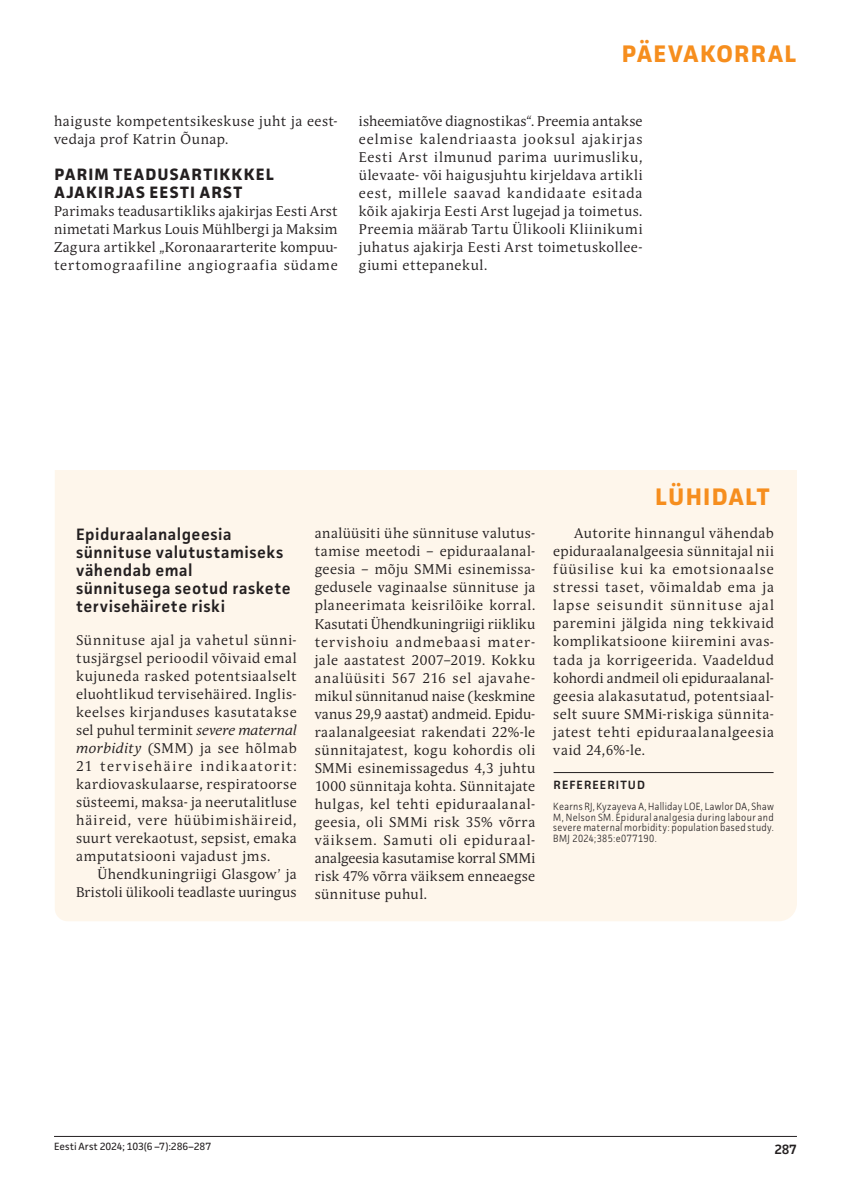
<style>
.page{position:relative;width:851px;height:1191px;background:#fff}
.page>*{position:absolute;margin:0;border:0;box-sizing:border-box;transform-origin:0 0}
.t1{font:700 24px "Facit";letter-spacing:.055em;color:#f68e1e}
.t2{font:600 16.5px/18px "Facit";letter-spacing:.03em;color:#231f20}
.t3{font:700 16.5px/18px "Facit";letter-spacing:.075em;color:#231f20}
.t4{font:13.95px/18px "Andulka Book Pro";letter-spacing:.04em;color:#231f20;text-align:justify}
.t5{font:600 13.5px "Facit";color:#231f20}
.t6{font:600 12px "Facit";letter-spacing:.09em;color:#231f20}
.t7{font:300 10.5px/10.5px "Facit";letter-spacing:.03em;color:#231f20;text-align:justify;scale:.9 1}
.t8{font:10.5px "Facit";letter-spacing:-.005em;color:#231f20}
.s1{font-style:italic}
</style>
<div class="page">
<hr style="left:54px;top:1136px;width:742px;height:1px;background:#231f20">
<div style="left:55px;top:470px;width:741px;height:451px;background:#fef6eb"></div>
<hr style="left:553px;top:772px;width:220px;height:1px;background:#231f20">
<h1 class="t1" style="left:621px;top:39px;width:176px">PÄEVAKORRAL</h1>
<p class="t4" style="left:54px;top:112px;width:285px">haiguste kompetentsikeskuse juht ja eest&shy;vedaja prof Katrin Õunap.</p>
<p class="t3" style="left:54px;top:164px;width:12px">PAR</p>
<p class="t3" style="left:54px;top:164px;width:189px;text-indent:34px">IM TEADUSARTIKKKEL<br>AJAKIRJAS EESTI ARST</p>
<p class="t4" style="left:54px;top:202px;width:285px">Parimaks teadusartikliks ajakirjas Eesti Arst nimetati Markus Louis Mühlbergi ja Maksim Zagura artikkel „Koronaararterite kompuu&shy;tertomograafiline angiograafia südame</p>
<p class="t4" style="left:359px;top:112px;width:285px">isheemiatõve diagnostikas“. Preemia antakse eelmise kalendriaasta jooksul ajakirjas Eesti Arst ilmunud parima uurimusliku, ülevaate- või haigusjuhtu kirjeldava artikli eest, millele saavad kandidaate esitada kõik ajakirja Eesti Arst lugejad ja toimetus.<br>Preemia määrab Tartu Ülikooli Kliinikumi juhatus ajakirja Eesti Arst toimetuskollee&shy;giumi ettepanekul.</p>
<h1 class="t1" style="left:655px;top:482px;width:116px">LÜHIDALT</h1>
<p class="t2" style="left:76px;top:525px;width:216px">Epiduraalanalgeesia sünnituse valutustamiseks vähendab emal sünnitusega seotud raskete tervisehäirete riski</p>
<p class="t4" style="left:76px;top:631px;width:222px">Sünnituse ajal ja vahetul sünni&shy;tusjärgsel perioodil võivaid emal kujuneda rasked potentsiaalselt eluohtlikud tervisehäired. Inglis&shy;keelses kirjanduses kasutatakse sel puhul terminit <span class="s1">severe maternal morbidity</span> (SMM) ja see hõlmab 21 tervisehäire indikaatorit: kardiovaskulaarse, respiratoorse süsteemi, maksa- ja neerutalitluse häireid, vere hüübimishäireid, suurt verekaotust, sepsist, emaka amputatsiooni vajadust jms.</p>
<p class="t4" style="left:76px;top:865px;width:222px;text-align:right">Ühendkuningriigi Glasgow’ ja<br>Bristoli ülikooli teadlaste uuringus</p>
<p class="t4" style="left:314px;top:524px;width:222px">analüüsiti ühe sünnituse valutus&shy;tamise meetodi – epiduraalanal&shy;geesia – mõju SMMi esinemissa&shy;gedusele vaginaalse sünnituse ja planeerimata keisrilõike korral.<br>Kasutati Ühendkuningriigi riikliku tervishoiu andmebaasi mater&shy;jale aastatest 2007–2019. Kokku analüüsiti 567 216 sel ajavahe&shy;mikul sünnitanud naise (keskmine vanus 29,9 aastat) andmeid. Epidu&shy;raalanalgeesiat rakendati 22%-le sünnitajatest, kogu kohordis oli SMMi esinemissagedus 4,3 juhtu 1000 sünnitaja kohta. Sünnitajate hulgas, kel tehti epiduraalanal&shy;geesia, oli SMMi risk 35% võrra väiksem. Samuti oli epiduraal&shy;analgeesia kasutamise korral SMMi risk 47% võrra väiksem enneaegse sünnituse puhul.</p>
<p class="t4" style="left:553px;top:524px;width:222px;text-indent:21px">Autorite hinnangul vähendab epiduraalanalgeesia sünnitajal nii füüsilise kui ka emotsionaalse stressi taset, võimaldab ema ja lapse seisundit sünnituse ajal paremini jälgida ning tekkivaid komplikatsioone kiiremini avas&shy;tada ja korrigeerida. Vaadeldud kohordi andmeil oli epiduraalanal&shy;geesia alakasutatud, potentsiaal&shy;selt suure SMMi-riskiga sünnita&shy;jatest tehti epiduraalanalgeesia vaid 24,6%-le.</p>
<p class="t6" style="left:553px;top:777px;width:93px">REFEREERITUD</p>
<p class="t7" style="left:553px;top:801px;width:246px">Kearns RJ, Kyzayeva A, Halliday LOE, Lawlor DA, Shaw M, Nelson SM. Epidural analgesia during labour and severe maternal morbidity: population based study.<br>BMJ 2024;385:e077190.</p>
<p class="t8" style="left:54px;top:1139px;width:159px">Eesti Arst 2024; 103(6 –7):286–287</p>
<p class="t5" style="left:774px;top:1140px;width:24px">287</p>
</div>
